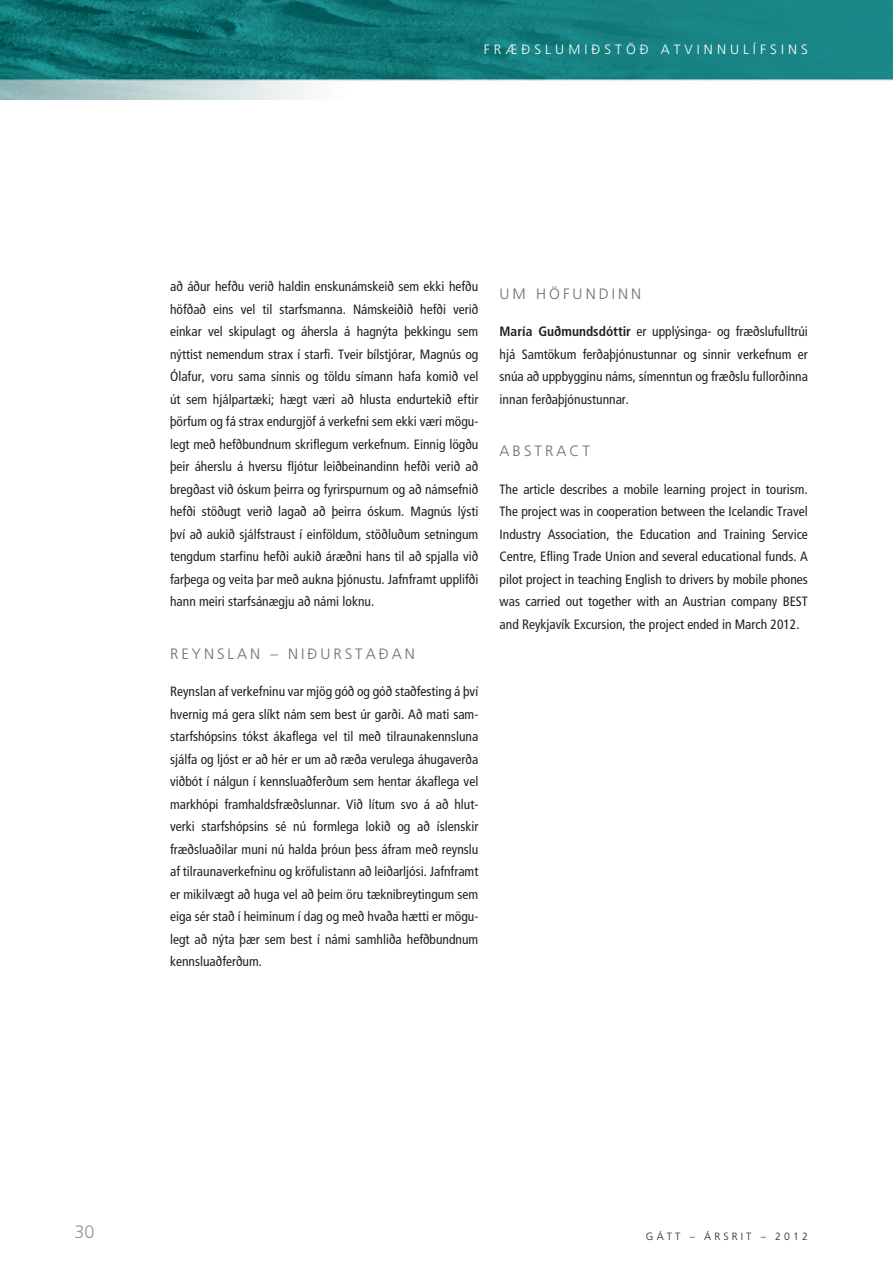
<style>
.page{position:relative;width:893px;height:1263px;background:#fff}
.page>*{position:absolute;margin:0;border:0;box-sizing:border-box;transform-origin:0 0}
.t1{font:300 18px "Frutiger";color:#939598}
.t2{font:300 15px "Frutiger";letter-spacing:.2em;color:#6c6d70}
.t3{font:condensed 13.5px/22.5px "Frutiger";color:#231f20;text-align:justify}
.t4{font:300 13.5px "Frutiger";letter-spacing:.3em;color:#fff}
.t5{font:300 10.5px "Frutiger";letter-spacing:.3em;color:#231f20}
.s1{font-weight:700}
</style>
<div class="page">
<img style="left:0;top:0;width:893px;height:100px">
<p class="t4" style="left:484px;top:42px;width:326px">FRÆÐSLUMIÐSTÖÐ ATVINNULÍFSINS</p>
<p class="t3" style="left:170px;top:275px;width:310px">að áður hefðu verið haldin enskunámskeið sem ekki hefðu höfðað eins vel til starfsmanna. Námskeiðið hefði verið einkar vel skipulagt og áhersla á hagnýta þekkingu sem nýttist nemendum strax í starfi. Tveir bílstjórar, Magnús og Ólafur, voru sama sinnis og töldu símann hafa komið vel út sem hjálpartæki; hægt væri að hlusta endurtekið eftir þörfum og fá strax endurgjöf á verkefni sem ekki væri mögu&shy;legt með hefðbundnum skriflegum verkefnum. Einnig lögðu þeir áherslu á hversu fljótur leiðbeinandinn hefði verið að bregðast við óskum þeirra og fyrirspurnum og að námsefnið hefði stöðugt verið lagað að þeirra óskum. Magnús lýsti því að aukið sjálfstraust í einföldum, stöðluðum setningum tengdum starfinu hefði aukið áræðni hans til að spjalla við farþega og veita þar með aukna þjónustu. Jafnframt upplifði hann meiri starfsánægju að námi loknu.</p>
<p class="t2" style="left:170px;top:645px;width:246px">REYNSLAN – NIÐURSTAÐAN</p>
<p class="t3" style="left:170px;top:680px;width:310px">Reynslan af verkefninu var mjög góð og góð staðfesting á því hvernig má gera slíkt nám sem best úr garði. Að mati sam&shy;starfshópsins tókst ákaflega vel til með tilraunakennsluna sjálfa og ljóst er að hér er um að ræða verulega áhugaverða viðbót í nálgun í kennsluaðferðum sem hentar ákaflega vel markhópi framhaldsfræðslunnar. Við lítum svo á að hlut&shy;verki starfshópsins sé nú formlega lokið og að íslenskir fræðsluaðilar muni nú halda þróun þess áfram með reynslu af tilraunaverkefninu og kröfulistann að leiðarljósi. Jafnframt er mikilvægt að huga vel að þeim öru tæknibreytingum sem eiga sér stað í heiminum í dag og með hvaða hætti er mögu&shy;legt að nýta þær sem best í námi samhliða hefðbundnum kennsluaðferðum.</p>
<p class="t2" style="left:500px;top:285px;width:143px">UM HÖFUNDINN</p>
<p class="t3" style="left:500px;top:320px;width:310px"><span class="s1">María Guðmundsdóttir</span> er upplýsinga- og fræðslufulltrúi hjá Samtökum ferðaþjónustunnar og sinnir verkefnum er snúa að uppbygginu náms, símenntun og fræðslu fullorðinna innan ferðaþjónustunnar.</p>
<p class="t2" style="left:500px;top:443px;width:92px">ABSTRACT</p>
<p class="t3" style="left:500px;top:478px;width:310px">The article describes a mobile learning project in tourism.<br>The project was in cooperation between the Icelandic Travel Industry Association, the Education and Training Service Centre, Efling Trade Union and several educational funds. A pilot project in teaching English to drivers by mobile phones was carried out together with an Austrian company BEST and Reykjavík Excursion, the project ended in March 2012.</p>
<h1 class="t1" style="left:75px;top:1222px;width:22px">30</h1>
<p class="t5" style="left:646px;top:1230px;width:163px">GÁTT – ÁRSRIT – 2012</p>
</div>
